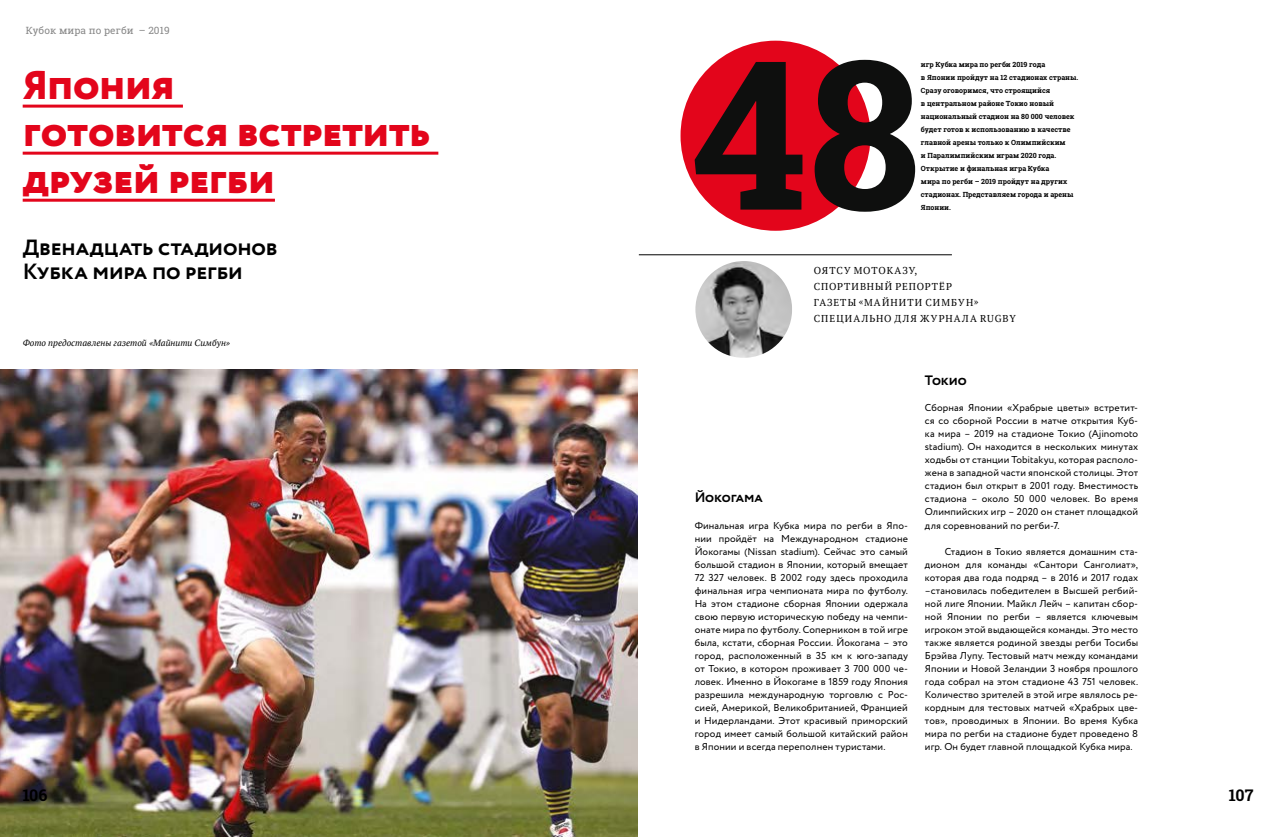
<style>
.page{position:relative;width:1276px;height:837px;background:#fff}
.page>*{position:absolute;margin:0;border:0;box-sizing:border-box;transform-origin:0 0}
.t1{font:700 207.5px "Roboto Slab";color:#0e0f0e}
.t2{font:800 40px/47px "Circe";letter-spacing:-.01em;color:#e3051b}
.t3{font:700 22px/24px "Circe";color:#000}
.t4{font:700 16px "Roboto Slab";letter-spacing:-.015em;color:#000}
.t5{font:700 13.6px "Circe";color:#000}
.t6{font:10px/13px "Circe";letter-spacing:.01em;color:#000;text-align:justify}
.t7{font:10px/16.2px "PT Serif";letter-spacing:.11em;color:#000}
.t8{font:10px "Roboto Slab";letter-spacing:.01em;color:#878787}
.t9{font:italic 9px "PT Serif";color:#000}
.t10{font:700 7.1px/13px "Roboto Slab";color:#000}
</style>
<div class="page">
<div style="left:680px;top:41px;width:190px;height:190px;background:#e3051b;border-radius:50%"></div>
<hr style="left:23px;top:105px;width:160px;height:3px;background:#e3051b">
<hr style="left:23px;top:152px;width:415px;height:3px;background:#e3051b">
<hr style="left:23px;top:199px;width:252px;height:3px;background:#e3051b">
<hr style="left:639px;top:254px;width:313px;height:1px;background:#000">
<img style="left:0;top:369px;width:638px;height:467px">
<img style="left:695px;top:261px;width:97px;height:96px;border-radius:48px">
<p class="t8" style="left:26px;top:24px;width:145px">Кубок мира по регби – 2019</p>
<h2 class="t2" style="left:23px;top:64px;width:409px">Япония<br>готовится встретить друзей регби</h2>
<h1 class="t1" style="left:691px;top:-8px;width:231px">48</h1>
<p class="t10" style="left:921px;top:58px;width:159px">игр Кубка мира по регби 2019 года<br>в Японии пройдут на 12 стадионах страны.<br>Сразу оговоримся, что строящийся<br>в центральном районе Токио новый национальный стадион на 80 000 человек будет готов к использованию в качестве главной арены только к Олимпийским<br>и Паралимпийским играм 2020 года.<br>Открытие и финальная игра Кубка<br>мира по регби – 2019 пройдут на других стадионах. Представляем города и арены Японии.</p>
<h3 class="t3" style="left:23px;top:237px;width:257px">Двенадцать стадионов<br>Кубка мира по регби</h3>
<p class="t9" style="left:23px;top:337px;width:209px">Фото предоставлены газетой «Майнити Симбун»</p>
<p class="t7" style="left:814px;top:262px;width:203px">ОЯТСУ МОТОКАЗУ,<br>СПОРТИВНЫЙ РЕПОРТЁР<br>ГАЗЕТЫ «МАЙНИТИ СИМБУН»<br>СПЕЦИАЛЬНО ДЛЯ ЖУРНАЛА RUGBY</p>
<h3 class="t5" style="left:694px;top:488px;width:70px">Йокогама</h3>
<p class="t6" style="left:694px;top:518px;width:215px">Финальная игра Кубка мира по регби в Япо&shy;нии пройдёт на Международном стадионе Йокогамы (Nissan stadium). Сейчас это самый большой стадион в Японии, который вмещает 72 327 человек. В 2002 году здесь проходила финальная игра чемпионата мира по футболу.<br>На этом стадионе сборная Японии одержала свою первую историческую победу на чемпи&shy;онате мира по футболу. Соперником в той игре была, кстати, сборная России. Йокогама – это город, расположенный в 35 км к юго-западу от Токио, в котором проживает 3 700 000 че&shy;ловек. Именно в Йокогаме в 1859 году Япония разрешила международную торговлю с Рос&shy;сией, Америкой, Великобританией, Францией и Нидерландами. Этот красивый приморский город имеет самый большой китайский район в Японии и всегда переполнен туристами.</p>
<h3 class="t5" style="left:925px;top:371px;width:43px">Токио</h3>
<p class="t6" style="left:925px;top:401px;width:215px">Сборная Японии «Храбрые цветы» встретит&shy;ся со сборной России в матче открытия Куб&shy;ка мира – 2019 на стадионе Токио (Ajinomoto stadium). Он находится в нескольких минутах ходьбы от станции Tobitakyu, которая располо&shy;жена в западной части японской столицы. Этот стадион был открыт в 2001 году. Вместимость стадиона – около 50 000 человек. Во время Олимпийских игр – 2020 он станет площадкой для соревнований по регби-7.</p>
<p class="t6" style="left:925px;top:544px;width:215px;text-indent:20px">Стадион в Токио является домашним ста&shy;дионом для команды «Сантори Санголиат», которая два года подряд – в 2016 и 2017 годах –становилась победителем в Высшей регбий&shy;ной лиге Японии. Майкл Лейч – капитан сбор&shy;ной Японии по регби – является ключевым игроком этой выдающейся команды. Это место также является родиной звезды регби Тосибы Брэйва Лупу. Тестовый матч между командами Японии и Новой Зеландии 3 ноября прошлого года собрал на этом стадионе 43 751 человек.<br>Количество зрителей в этой игре являлось ре&shy;кордным для тестовых матчей «Храбрых цве&shy;тов», проводимых в Японии. Во время Кубка мира по регби на стадионе будет проведено 8 игр. Он будет главной площадкой Кубка мира.</p>
<h3 class="t4" style="left:23px;top:783px;width:26px">106</h3>
<h3 class="t4" style="left:1229px;top:783px;width:26px">107</h3>
</div>
